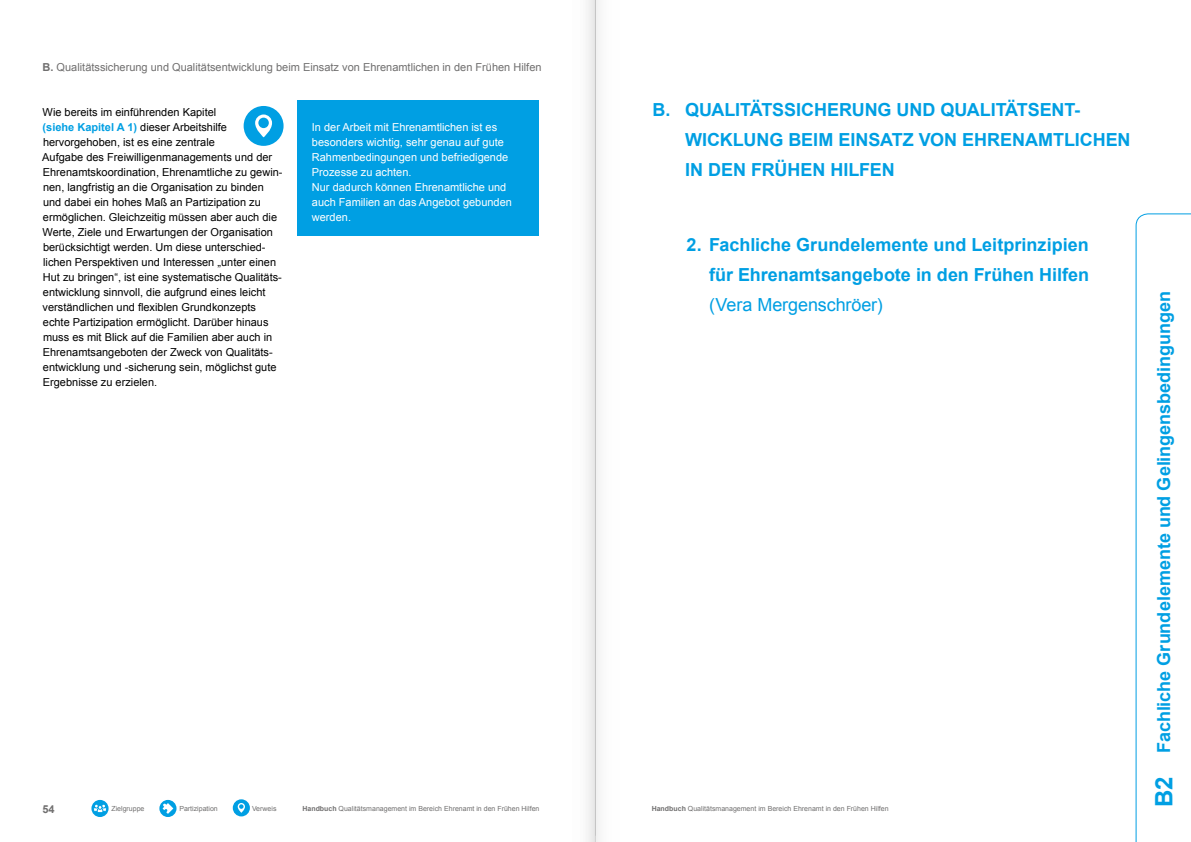
<style>
.page{position:relative;width:1191px;height:842px;background:#fff}
.page>*{position:absolute;margin:0;border:0;box-sizing:border-box;transform-origin:0 0}
.t1{font:700 18px/30px "Arial";letter-spacing:-.005em;color:#009fe3}
.t2{font:18px "Arial";letter-spacing:-.005em;color:#009fe3}
.t3{font:11px/15px "Arial";color:#000}
.t4{font:11px/15px "Arial";color:#fff}
.t5{font:11px "Arial";color:#706f6f}
.t6{font:700 11px "Arial";color:#706f6f}
.t7{font:7px "Arial";color:#706f6f}
.s1{font-weight:700}
.s2{font-weight:700;color:#009fe3}
.s3{font-size:24px}
</style>
<div class="page">
<svg style="left:91px;top:800px;width:18px;height:17px"></svg>
<svg style="left:93px;top:804px;width:14px;height:9px"></svg>
<svg style="left:159px;top:800px;width:17px;height:17px"></svg>
<svg style="left:162px;top:803px;width:11px;height:11px"></svg>
<div style="left:233px;top:799px;width:17px;height:17px;background:#009fe3;border-radius:50%"></div>
<svg style="left:238px;top:803px;width:7px;height:10px"></svg>
<svg style="left:1135px;top:213px;width:56px;height:629px"></svg>
<div style="left:298px;top:101px;width:241px;height:135px;background:#009fe3"></div>
<div style="left:244px;top:106px;width:39px;height:40px;background:#009fe3;border-radius:50%"></div>
<svg style="left:255px;top:115px;width:17px;height:22px"></svg>
<hr style="left:595px;top:0;width:1px;height:835px;background:#ededed">
<p class="t5" style="left:43px;top:60px;width:500px"><span class="s1">B.</span> Qualitätssicherung und Qualitätsentwicklung beim Einsatz von Ehrenamtlichen in den Frühen Hilfen</p>
<p class="t3" style="left:42px;top:105px;width:242px">Wie bereits im einführenden Kapitel<br><span class="s2">(siehe Kapitel A 1)</span> dieser Arbeitshilfe hervorgehoben, ist es eine zentrale<br>Aufgabe des Freiwilligenmanagements und der Ehrenamtskoordination, Ehrenamtliche zu gewin&shy;nen, langfristig an die Organisation zu binden und dabei ein hohes Maß an Partizipation zu ermöglichen. Gleichzeitig müssen aber auch die Werte, Ziele und Erwartungen der Organisation berücksichtigt werden. Um diese unterschied&shy;lichen Perspektiven und Interessen „unter einen Hut zu bringen“, ist eine systematische Qualitäts&shy;entwicklung sinnvoll, die aufgrund eines leicht verständlichen und flexiblen Grundkonzepts echte Partizipation ermöglicht. Darüber hinaus muss es mit Blick auf die Familien aber auch in Ehrenamtsangeboten der Zweck von Qualitäts&shy;entwicklung und -sicherung sein, möglichst gute Ergebnisse zu erzielen.</p>
<p class="t4" style="left:312px;top:120px;width:201px">In der Arbeit mit Ehrenamtlichen ist es besonders wichtig, sehr genau auf gute<br>Rahmenbedingungen und befriedigende<br>Prozesse zu achten.<br>Nur dadurch können Ehrenamtliche und auch Familien an das Angebot gebunden werden.</p>
<h1 class="t1" style="left:685px;top:95px;width:447px;text-indent:-33px">B. QUALITÄTSSICHERUNG UND QUALITÄTSENT-<br>WICKLUNG BEIM EINSATZ VON EHRENAMTLICHEN<br>IN DEN FRÜHEN HILFEN</h1>
<h1 class="t1" style="left:686px;top:230px;width:404px;text-align:right">2. Fachliche Grundelemente und Leitprinzipien für Ehrenamtsangebote in den Frühen Hilfen</h1>
<h1 class="t2" style="left:709px;top:293px;width:175px">(Vera Mergenschröer)</h1>
<p class="t6" style="left:43px;top:802px;width:14px">54</p>
<p class="t7" style="left:111px;top:804px;width:35px">Zielgruppe</p>
<p class="t7" style="left:179px;top:804px;width:40px">Partizipation</p>
<p class="t7" style="left:252px;top:804px;width:26px">Verweis</p>
<p class="t7" style="left:302px;top:804px;width:238px"><span class="s1">Handbuch</span> Qualitätsmanagement im Bereich Ehrenamt in den Frühen Hilfen</p>
<p class="t7" style="left:651px;top:804px;width:238px"><span class="s1">Handbuch</span> Qualitätsmanagement im Bereich Ehrenamt in den Frühen Hilfen</p>
<h1 class="t1" style="left:1149px;top:807px;width:518px;rotate:-90deg"><span class="s3">B2</span> Fachliche Grundelemente und Gelingensbedingungen</h1>
</div>
